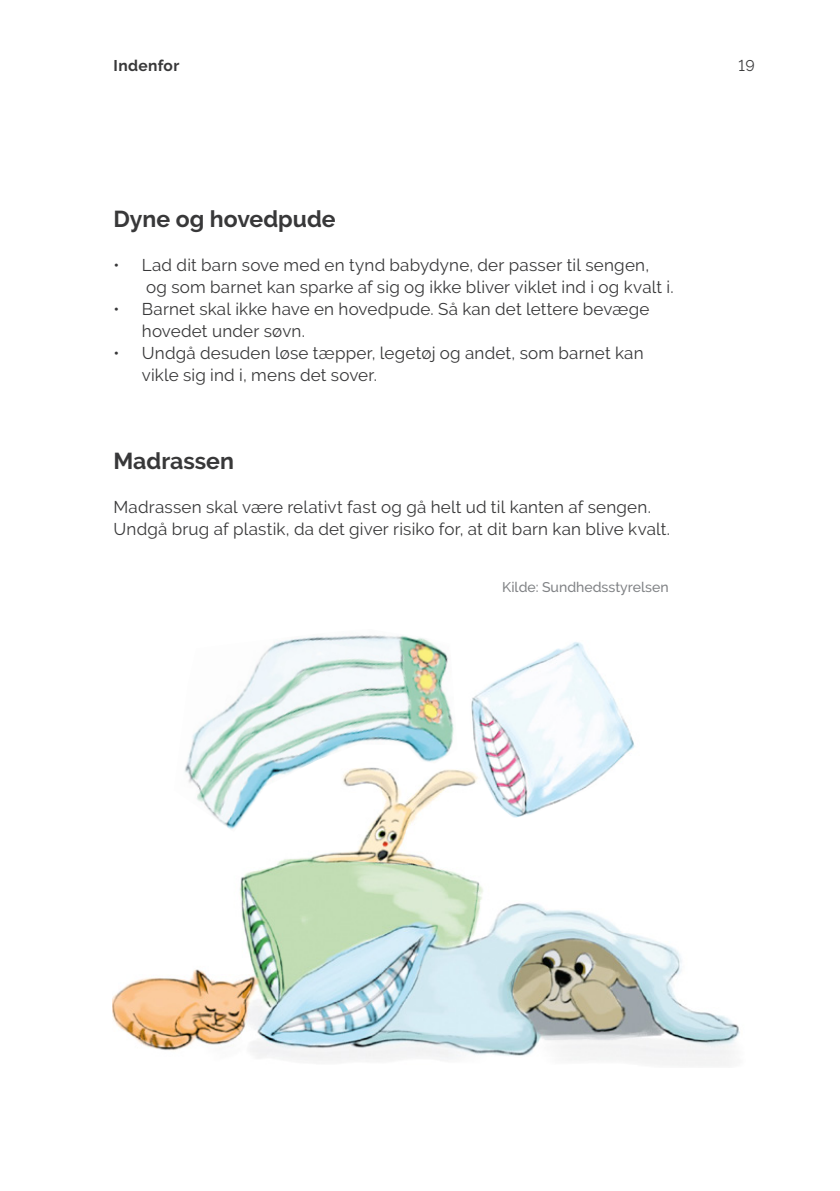
<style>
.page{position:relative;width:840px;height:1191px;background:#fff}
.page>*{position:absolute;margin:0;border:0;box-sizing:border-box;transform-origin:0 0}
.Underrubrik_Bold_11{font:700 23px "Raleway";color:#383839}
.Brød_Regular_8_5_11{font:17px/22px "Raleway";letter-spacing:.01em;color:#383839}
.Header_sidetal_venst{font:700 15.6px "Raleway";letter-spacing:.025em;color:#383839}
.t1{font:15.6px "Raleway";color:#383839}
.Note_Medium_7_9{font:500 14px "Raleway";color:#818386}
</style>
<div class="page">
<img style="left:113px;top:770px;width:627px;height:296px">
<img style="left:174px;top:635px;width:283px;height:197px">
<img style="left:468px;top:642px;width:172px;height:176px">
<p class="Header_sidetal_venst" style="left:113px;top:57px;width:67px">Indenfor</p>
<p class="t1" style="left:738px;top:57px;width:18px">19</p>
<p class="Underrubrik_Bold_11" style="left:113px;top:205px;width:223px">Dyne og hovedpude</p>
<p class="Brød_Regular_8_5_11" style="left:146px;top:254px;width:528px;text-indent:-33px">• Lad dit barn sove med en tynd babydyne, der passer til sengen, og som barnet kan sparke af sig og ikke bliver viklet ind i og kvalt i.</p>
<p class="Brød_Regular_8_5_11" style="left:142px;top:298px;width:508px;text-indent:-28px">• Barnet skal ikke have en hovedpude. Så kan det lettere bevæge hovedet under søvn.</p>
<p class="Brød_Regular_8_5_11" style="left:142px;top:342px;width:503px;text-indent:-28px">• Undgå desuden løse tæpper, legetøj og andet, som barnet kan vikle sig ind i, mens det sover.</p>
<p class="Underrubrik_Bold_11" style="left:113px;top:447px;width:122px">Madrassen</p>
<p class="Brød_Regular_8_5_11" style="left:113px;top:496px;width:558px">Madrassen skal være relativt fast og gå helt ud til kanten af sengen.<br>Undgå brug af plastik, da det giver risiko for, at dit barn kan blive kvalt.</p>
<p class="Note_Medium_7_9" style="left:502px;top:579px;width:168px">Kilde: Sundhedsstyrelsen</p>
</div>
